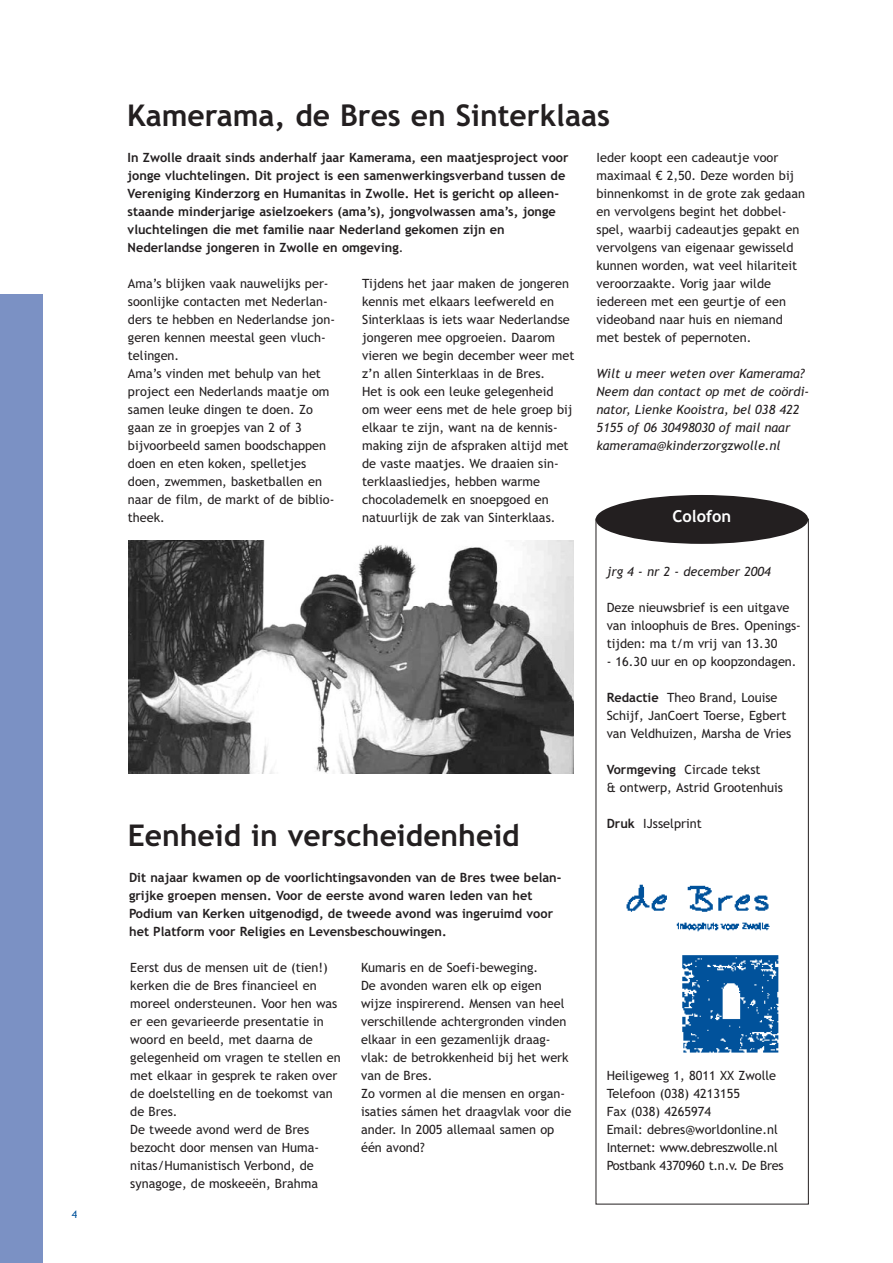
<style>
.page{position:relative;width:893px;height:1263px;background:#fff}
.page>*{position:absolute;margin:0;border:0;box-sizing:border-box;transform-origin:0 0}
.t1{font:700 30px "Trebuchet MS";color:#231f20}
.t2{font:700 16.5px "Trebuchet MS";color:#fff}
.t3{font:12.75px/18px "Trebuchet MS";color:#231f20}
.t4{font:700 12.75px/18px "Trebuchet MS";color:#231f20}
.t5{font:italic 12.75px/18px "Trebuchet MS";color:#231f20}
.t6{font:10.5px "Trebuchet MS";color:#01529b}
.s1{font-weight:400}
.s2{font-weight:700}
</style>
<div class="page">
<div style="left:0;top:294px;width:42px;height:969px;background:#7b91c4"></div>
<div style="left:595px;top:495px;width:213px;height:49px;background:#231f20;border-radius:50%"></div>
<img style="left:128px;top:541px;width:445px;height:233px">
<img style="left:626px;top:884px;width:153px;height:169px">
<p class="t6" style="left:72px;top:1210px;width:7px">4</p>
<h1 class="t1" style="left:127px;top:104px;width:484px">Kamerama, de Bres en Sinterklaas</h1>
<p class="t4" style="left:128px;top:150px;width:442px">In Zwolle draait sinds anderhalf jaar Kamerama, een maatjesproject voor jonge vluchtelingen. Dit project is een samenwerkingsverband tussen de Vereniging Kinderzorg en Humanitas in Zwolle. Het is gericht op alleen&shy;staande minderjarige asielzoekers (ama’s), jongvolwassen ama’s, jonge vluchtelingen die met familie naar Nederland gekomen zijn en Nederlandse jongeren in Zwolle en omgeving<span class="s1">.</span></p>
<p class="t3" style="left:596px;top:150px;width:210px">Ieder koopt een cadeautje voor maximaal € 2,50. Deze worden bij binnenkomst in de grote zak gedaan en vervolgens begint het dobbel&shy;spel, waarbij cadeautjes gepakt en vervolgens van eigenaar gewisseld kunnen worden, wat veel hilariteit veroorzaakte. Vorig jaar wilde iedereen met een geurtje of een videoband naar huis en niemand met bestek of pepernoten.</p>
<p class="t5" style="left:596px;top:366px;width:214px">Wilt u meer weten over Kamerama?<br>Neem dan contact op met de coördi&shy;nator, Lienke Kooistra, bel 038 422<br>5155 of 06 30498030 of mail naar kamerama@kinderzorgzwolle.nl</p>
<p class="t3" style="left:128px;top:276px;width:209px">Ama’s blijken vaak nauwelijks per&shy;soonlijke contacten met Nederlan&shy;ders te hebben en Nederlandse jon&shy;geren kennen meestal geen vluch&shy;telingen.<br>Ama’s vinden met behulp van het project een Nederlands maatje om samen leuke dingen te doen. Zo gaan ze in groepjes van 2 of 3 bijvoorbeeld samen boodschappen doen en eten koken, spelletjes doen, zwemmen, basketballen en naar de film, de markt of de biblio&shy;theek.</p>
<p class="t3" style="left:362px;top:276px;width:214px">Tijdens het jaar maken de jongeren kennis met elkaars leefwereld en Sinterklaas is iets waar Nederlandse jongeren mee opgroeien. Daarom vieren we begin december weer met z’n allen Sinterklaas in de Bres.<br>Het is ook een leuke gelegenheid<br>om weer eens met de hele groep bij elkaar te zijn, want na de kennis&shy;making zijn de afspraken altijd met de vaste maatjes. We draaien sin&shy;terklaasliedjes, hebben warme chocolademelk en snoepgoed en natuurlijk de zak van Sinterklaas.</p>
<p class="t2" style="left:672px;top:510px;width:60px">Colofon</p>
<h1 class="t1" style="left:128px;top:824px;width:393px">Eenheid in verscheidenheid</h1>
<p class="t4" style="left:129px;top:870px;width:434px">Dit najaar kwamen op de voorlichtingsavonden van de Bres twee belan&shy;grijke groepen mensen. Voor de eerste avond waren leden van het Podium van Kerken uitgenodigd, de tweede avond was ingeruimd voor het Platform voor Religies en Levensbeschouwingen.</p>
<p class="t3" style="left:130px;top:960px;width:212px">Eerst dus de mensen uit de (tien!) kerken die de Bres financieel en moreel ondersteunen. Voor hen was er een gevarieerde presentatie in woord en beeld, met daarna de gelegenheid om vragen te stellen en met elkaar in gesprek te raken over de doelstelling en de toekomst van de Bres.<br>De tweede avond werd de Bres bezocht door mensen van Huma&shy;nitas/Humanistisch Verbond, de synagoge, de moskeeën, Brahma</p>
<p class="t3" style="left:361px;top:960px;width:212px">Kumaris en de Soefi-beweging.<br>De avonden waren elk op eigen wijze inspirerend. Mensen van heel verschillende achtergronden vinden elkaar in een gezamenlijk draag&shy;vlak: de betrokkenheid bij het werk van de Bres.<br>Zo vormen al die mensen en organ&shy;isaties sámen het draagvlak voor die ander. In 2005 allemaal samen op één avond?</p>
<p class="t5" style="left:606px;top:564px;width:166px">jrg 4 - nr 2 - december 2004</p>
<p class="t3" style="left:606px;top:600px;width:196px">Deze nieuwsbrief is een uitgave van inloophuis de Bres. Openings&shy;tijden: ma t/m vrij van 13.30</p>
<p class="t3" style="left:606px;top:654px;width:191px">- 16.30 uur en op koopzondagen.</p>
<p class="t3" style="left:606px;top:690px;width:186px"><span class="s2">Redactie</span> Theo Brand, Louise<br>Schijf, JanCoert Toerse, Egbert van Veldhuizen, Marsha de Vries</p>
<p class="t3" style="left:606px;top:762px;width:178px"><span class="s2">Vormgeving</span> Circade tekst<br>&amp; ontwerp, Astrid Grootenhuis</p>
<p class="t3" style="left:606px;top:816px;width:96px"><span class="s2">Druk</span> IJsselprint</p>
<p class="t3" style="left:606px;top:1068px;width:179px">Heiligeweg 1, 8011 XX Zwolle<br>Telefoon (038) 4213155<br>Fax (038) 4265974<br>Email: debres@worldonline.nl<br>Internet: www.debreszwolle.nl<br>Postbank 4370960 t.n.v. De Bres</p>
</div>
